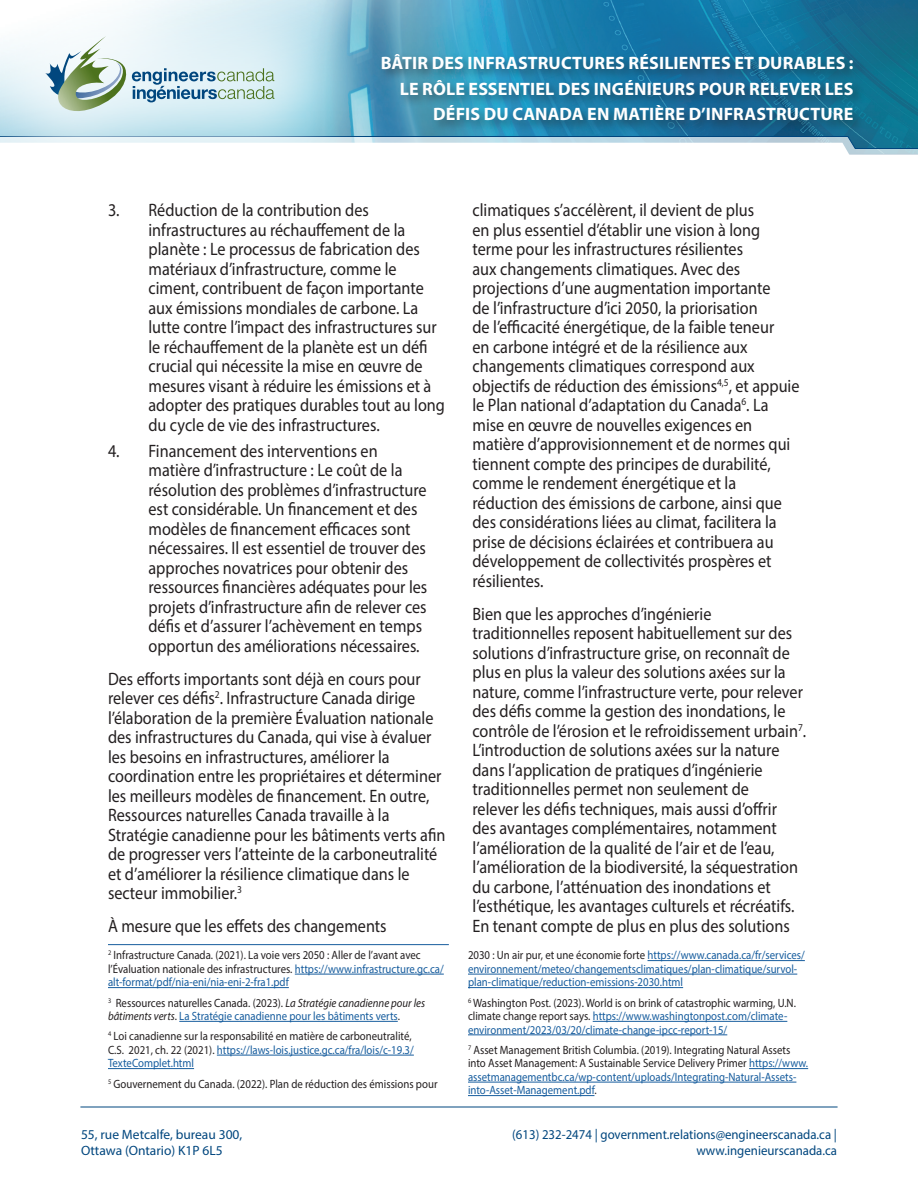
<style>
.page{position:relative;width:918px;height:1188px;background:#fff}
.page>*{position:absolute;margin:0;border:0;box-sizing:border-box;transform-origin:0 0}
.Body{font:18px/19.5px "Myriad Pro";color:#231f20;scale:.9 1}
.t1{font:700 18px/25.5px "Myriad Pro";letter-spacing:.01em;color:#fff;text-align:right}
.t2{font:13.5px/16.2px "Myriad Pro";color:#00467e;text-align:right;scale:.95 1}
.t3{font:13.5px/16.2px "Myriad Pro";color:#00467e}
.Footnote{font:12px/13.5px "Myriad Pro";color:#231f20;scale:.9 1}
.Footnote-2{font:12px/13.5px "Myriad Pro";color:#175d9e;scale:.9 1}
.Footnote-3{font:italic 12px/13.5px "Myriad Pro";color:#231f20;scale:.9 1}
.s1{color:#175d9e}
.s2{font-style:normal}
.s3{font-style:normal;color:#175d9e}
.s4{color:#231f20}
</style>
<div class="page">
<img style="left:80px;top:0;width:838px;height:1107px">
<svg style="left:80px;top:176px;width:795px;height:80px"></svg>
<svg style="left:850px;top:235px;width:68px;height:117px"></svg>
<svg style="left:382px;top:136px;width:536px;height:40px"></svg>
<hr style="left:108px;top:944px;width:341px;height:1px;background:#175d9e">
<hr style="left:295px;top:974px;width:149px;height:1px;background:#175d9e">
<hr style="left:108px;top:987px;width:181px;height:1px;background:#175d9e">
<hr style="left:179px;top:1021px;width:219px;height:1px;background:#175d9e">
<hr style="left:217px;top:1055px;width:197px;height:1px;background:#175d9e">
<hr style="left:108px;top:1068px;width:86px;height:1px;background:#175d9e">
<hr style="left:648px;top:960px;width:157px;height:1px;background:#175d9e">
<hr style="left:468px;top:974px;width:329px;height:1px;background:#175d9e">
<hr style="left:468px;top:987px;width:215px;height:1px;background:#175d9e">
<hr style="left:593px;top:1021px;width:194px;height:1px;background:#175d9e">
<hr style="left:468px;top:1035px;width:259px;height:1px;background:#175d9e">
<hr style="left:749px;top:1068px;width:59px;height:1px;background:#175d9e">
<hr style="left:468px;top:1082px;width:328px;height:1px;background:#175d9e">
<hr style="left:468px;top:1095px;width:126px;height:1px;background:#175d9e">
<div style="left:0;top:0;width:382px;height:219px;background:#fff;opacity:.75"></div>
<svg style="left:45px;top:36px;width:229px;height:78px;background:#c3d8d9"></svg>
<hr style="left:80px;top:1107px;width:758px;height:1px;background:#00467e">
<div style="left:378px;top:51px;width:488px;height:83px;background:#231f20;opacity:.52"></div>
<p class="t1" style="left:381px;top:50px;width:474px">BÂTIR DES INFRASTRUCTURES RÉSILIENTES ET DURABLES :<br>LE RÔLE ESSENTIEL DES INGÉNIEURS POUR RELEVER LES<br>DÉFIS DU CANADA EN MATIÈRE D’INFRASTRUCTURE</p>
<p class="Body" style="left:148px;top:200px;width:331px;text-indent:-40px">3. Réduction de la contribution des infrastructures au réchauffement de la planète : Le processus de fabrication des matériaux d’infrastructure, comme le ciment, contribuent de façon importante aux émissions mondiales de carbone. La lutte contre l’impact des infrastructures sur le réchauffement de la planète est un défi crucial qui nécessite la mise en œuvre de mesures visant à réduire les émissions et à adopter des pratiques durables tout au long du cycle de vie des infrastructures.</p>
<p class="Body" style="left:148px;top:441px;width:311px;text-indent:-40px">4. Financement des interventions en matière d’infrastructure : Le coût de la résolution des problèmes d’infrastructure est considérable. Un financement et des modèles de financement efficaces sont nécessaires. Il est essentiel de trouver des approches novatrices pour obtenir des ressources financières adéquates pour les projets d’infrastructure afin de relever ces défis et d’assurer l’achèvement en temps opportun des améliorations nécessaires.</p>
<p class="Body" style="left:108px;top:669px;width:377px">Des efforts importants sont déjà en cours pour relever ces défis<sup>2</sup>. Infrastructure Canada dirige l’élaboration de la première Évaluation nationale des infrastructures du Canada, qui vise à évaluer les besoins en infrastructures, améliorer la coordination entre les propriétaires et déterminer les meilleurs modèles de financement. En outre, Ressources naturelles Canada travaille à la Stratégie canadienne pour les bâtiments verts afin de progresser vers l’atteinte de la carboneutralité et d’améliorer la résilience climatique dans le secteur immobilier.<sup>3</sup></p>
<p class="Body" style="left:108px;top:916px;width:311px">À mesure que les effets des changements</p>
<p class="Footnote" style="left:108px;top:948px;width:375px"><sup>2</sup> Infrastructure Canada. (2021). La voie vers 2050 : Aller de l’avant avec l’Évaluation nationale des infrastructures. <span class="s1">https://www.infrastructure.gc.ca/ alt-format/pdf/nia-eni/nia-eni-2-fra1.pdf</span></p>
<p class="Footnote-3" style="left:108px;top:996px;width:354px"><sup>3</sup> <span class="s2">Ressources naturelles Canada. (2023).</span> La Stratégie canadienne pour les bâtiments verts<span class="s2">.</span> <span class="s3">La Stratégie canadienne pour les bâtiments verts</span><span class="s2">.</span></p>
<p class="Footnote" style="left:108px;top:1029px;width:341px"><sup>4</sup> Loi canadienne sur la responsabilité en matière de carboneutralité,<br>C.S. 2021, ch. 22 (2021). <span class="s1">https://laws-lois.justice.gc.ca/fra/lois/c-19.3/<br>TexteComplet.html</span></p>
<p class="Footnote" style="left:108px;top:1077px;width:368px"><sup>5</sup> Gouvernement du Canada. (2022). Plan de réduction des émissions pour</p>
<p class="t3" style="left:81px;top:1126px;width:163px">55, rue Metcalfe, bureau 300,<br>Ottawa (Ontario) K1P 6L5</p>
<p class="Body" style="left:472px;top:200px;width:365px">climatiques s’accélèrent, il devient de plus<br>en plus essentiel d’établir une vision à long terme pour les infrastructures résilientes<br>aux changements climatiques. Avec des projections d’une augmentation importante<br>de l’infrastructure d’ici 2050, la priorisation<br>de l’efficacité énergétique, de la faible teneur<br>en carbone intégré et de la résilience aux changements climatiques correspond aux objectifs de réduction des émissions<sup>4,5</sup>, et appuie le Plan national d’adaptation du Canada<sup>6</sup>. La mise en œuvre de nouvelles exigences en matière d’approvisionnement et de normes qui tiennent compte des principes de durabilité, comme le rendement énergétique et la réduction des émissions de carbone, ainsi que des considérations liées au climat, facilitera la prise de décisions éclairées et contribuera au développement de collectivités prospères et résilientes.</p>
<p class="Body" style="left:472px;top:603px;width:372px">Bien que les approches d’ingénierie traditionnelles reposent habituellement sur des solutions d’infrastructure grise, on reconnaît de plus en plus la valeur des solutions axées sur la nature, comme l’infrastructure verte, pour relever des défis comme la gestion des inondations, le contrôle de l’érosion et le refroidissement urbain<sup>7</sup>.<br>L’introduction de solutions axées sur la nature dans l’application de pratiques d’ingénierie traditionnelles permet non seulement de<br>relever les défis techniques, mais aussi d’offrir<br>des avantages complémentaires, notamment l’amélioration de la qualité de l’air et de l’eau, l’amélioration de la biodiversité, la séquestration du carbone, l’atténuation des inondations et l’esthétique, les avantages culturels et récréatifs.<br>En tenant compte de plus en plus des solutions</p>
<p class="Footnote-2" style="left:468px;top:948px;width:376px"><span class="s4">2030 : Un air pur, et une économie forte</span> https://www.canada.ca/fr/services/ environnement/meteo/changementsclimatiques/plan-climatique/survol&shy;plan-climatique/reduction-emissions-2030.html</p>
<p class="Footnote-2" style="left:468px;top:996px;width:366px"><sup>6</sup> <span class="s4">Washington Post. (2023). World is on brink of catastrophic warming, U.N. climate change report says.</span> https://www.washingtonpost.com/climate&shy;environment/2023/03/20/climate-change-ipcc-report-15/</p>
<p class="Footnote" style="left:468px;top:1043px;width:379px"><sup>7</sup> Asset Management British Columbia. (2019). Integrating Natural Assets into Asset Management: A Sustainable Service Delivery Primer <span class="s1">https://www. assetmanagementbc.ca/wp-content/uploads/Integrating-Natural-Assets&shy;into-Asset-Management.pdf</span>.</p>
<p class="t2" style="left:512px;top:1126px;width:343px">(613) 232-2474 | government.relations@engineerscanada.ca | www.ingenieurscanada.ca</p>
</div>
